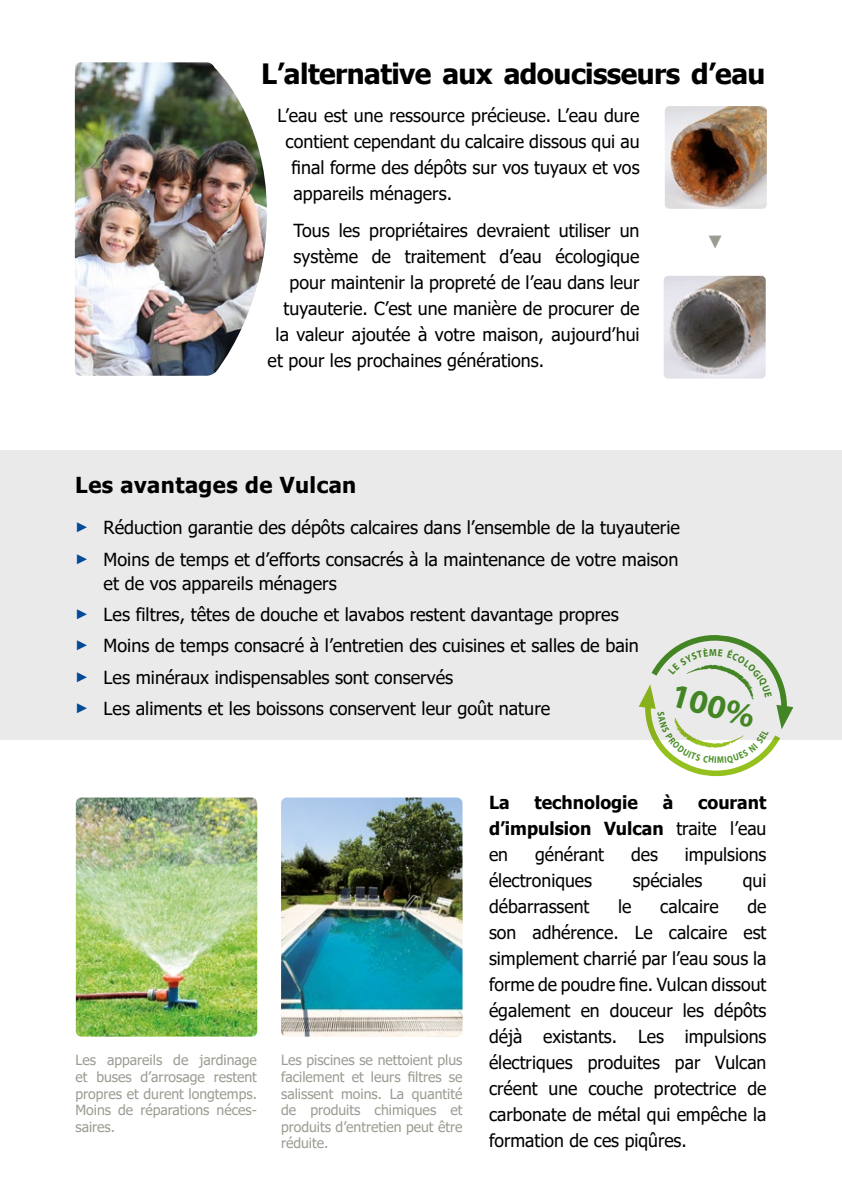
<style>
.page{position:relative;width:842px;height:1191px;background:#fff}
.page>*{position:absolute;margin:0;border:0;box-sizing:border-box;transform-origin:0 0}
.t1{font:700 33.8px "Myriad Pro";color:#4a9228}
.t2{font:700 28px "Tahoma";letter-spacing:-.02em;color:#000}
.t3{font:700 22px "Tahoma";letter-spacing:.02em;color:#000}
.t4{font:18px/26px "Tahoma";color:#000}
.t5{font:700 18px/26px "Tahoma";color:#000;text-align:justify}
.t6{font:700 18px "Arial";color:#9d9c93}
.t7{font:14px/16.6px "Tahoma";color:#9d9c93;text-align:justify}
.s1{font-family:"Arial";font-weight:700;font-size:14px;color:#004a98}
.s2{font-family:"Arial";font-size:14px;color:#004a98}
.s3{font-weight:400}
</style>
<div class="page">
<div style="left:0;top:451px;width:842px;height:289px;background:#eaeaea"></div>
<img style="left:664px;top:276px;width:102px;height:102px">
<img style="left:665px;top:106px;width:102px;height:103px">
<img style="left:75px;top:62px;width:192px;height:314px">
<img style="left:281px;top:797px;width:181px;height:239px">
<img style="left:76px;top:797px;width:181px;height:239px">
<svg style="left:639px;top:635px;width:154px;height:142px"></svg>
<h2 class="t2" style="left:261px;top:54px;width:506px">L’alternative aux adoucisseurs d’eau</h2>
<p class="t4" style="left:278px;top:103px;width:363px">L’eau est une ressource précieuse. L’eau dure</p>
<p class="t4" style="left:286px;top:129px;width:355px">contient cependant du calcaire dissous qui au</p>
<p class="t4" style="left:292px;top:155px;width:349px">final forme des dépôts sur vos tuyaux et vos</p>
<p class="t4" style="left:294px;top:181px;width:160px">appareils ménagers.</p>
<p class="t4" style="left:294px;top:219px;width:347px">Tous les propriétaires devraient utiliser un</p>
<p class="t4" style="left:294px;top:245px;width:347px">système de traitement d’eau écologique</p>
<p class="t4" style="left:290px;top:271px;width:351px">pour maintenir la propreté de l’eau dans leur</p>
<p class="t4" style="left:284px;top:297px;width:357px">tuyauterie. C’est une manière de procurer de</p>
<p class="t4" style="left:276px;top:323px;width:366px">la valeur ajoutée à votre maison, aujourd’hui</p>
<p class="t4" style="left:268px;top:349px;width:278px">et pour les prochaines générations.</p>
<p class="t6" style="left:728px;top:233px;width:20px;rotate:90deg">►</p>
<p class="t3" style="left:75px;top:469px;width:283px">Les avantages de Vulcan</p>
<p class="t4" style="left:75px;top:513px;width:606px;line-height:31.4px"><span class="s1">►</span> Réduction garantie des dépôts calcaires dans l’ensemble de la tuyauterie <span class="s2">►</span> Moins de temps et d’efforts consacrés à la maintenance de votre maison</p>
<p class="t4" style="left:75px;top:568px;width:565px;line-height:31.4px;text-indent:28px">et de vos appareils ménagers<br><span class="s1">►</span> Les filtres, têtes de douche et lavabos restent davantage propres<br><span class="s1">►</span> Moins de temps consacré à l’entretien des cuisines et salles de bain <span class="s1">►</span> Les minéraux indispensables sont conservés<br><span class="s1">►</span> Les aliments et les boissons conservent leur goût nature</p>
<h1 class="t1" style="left:678px;top:672px;width:87px;rotate:16deg">100%</h1>
<p class="t7" style="left:75px;top:1052px;width:183px">Les appareils de jardinage et buses d’arrosage restent propres et durent longtemps.<br>Moins de réparations néces&shy;saires.</p>
<p class="t7" style="left:281px;top:1052px;width:183px">Les piscines se nettoient plus facilement et leurs filtres se salissent moins. La quantité de produits chimiques et produits d’entretien peut être réduite.</p>
<p class="t5" style="left:489px;top:790px;width:22px">La</p>
<p class="t5" style="left:534px;top:790px;width:105px">technologie</p>
<p class="t5" style="left:663px;top:790px;width:12px">à</p>
<p class="t5" style="left:489px;top:790px;width:279px;text-indent:209px">courant d’impulsion Vulcan <span class="s3">traite l’eau en</span></p>
<p class="t4" style="left:535px;top:843px;width:71px">générant</p>
<p class="t4" style="left:631px;top:843px;width:28px">des</p>
<p class="t4" style="left:685px;top:843px;width:83px">impulsions</p>
<p class="t4" style="left:489px;top:869px;width:105px">électroniques</p>
<p class="t4" style="left:633px;top:869px;width:71px">spéciales</p>
<p class="t4" style="left:743px;top:869px;width:25px">qui</p>
<p class="t4" style="left:489px;top:895px;width:102px">débarrassent</p>
<p class="t4" style="left:618px;top:895px;width:15px">le</p>
<p class="t4" style="left:660px;top:895px;width:60px">calcaire</p>
<p class="t4" style="left:489px;top:895px;width:279px;text-align:justify;text-indent:258px">de son adhérence. Le calcaire est simplement charrié par l’eau sous la forme de poudre fine. Vulcan dissout également en douceur les dépôts déjà existants. Les impulsions électriques produites par Vulcan créent une couche protectrice de carbonate de métal qui empêche la formation de ces piqûres.</p>
</div>
